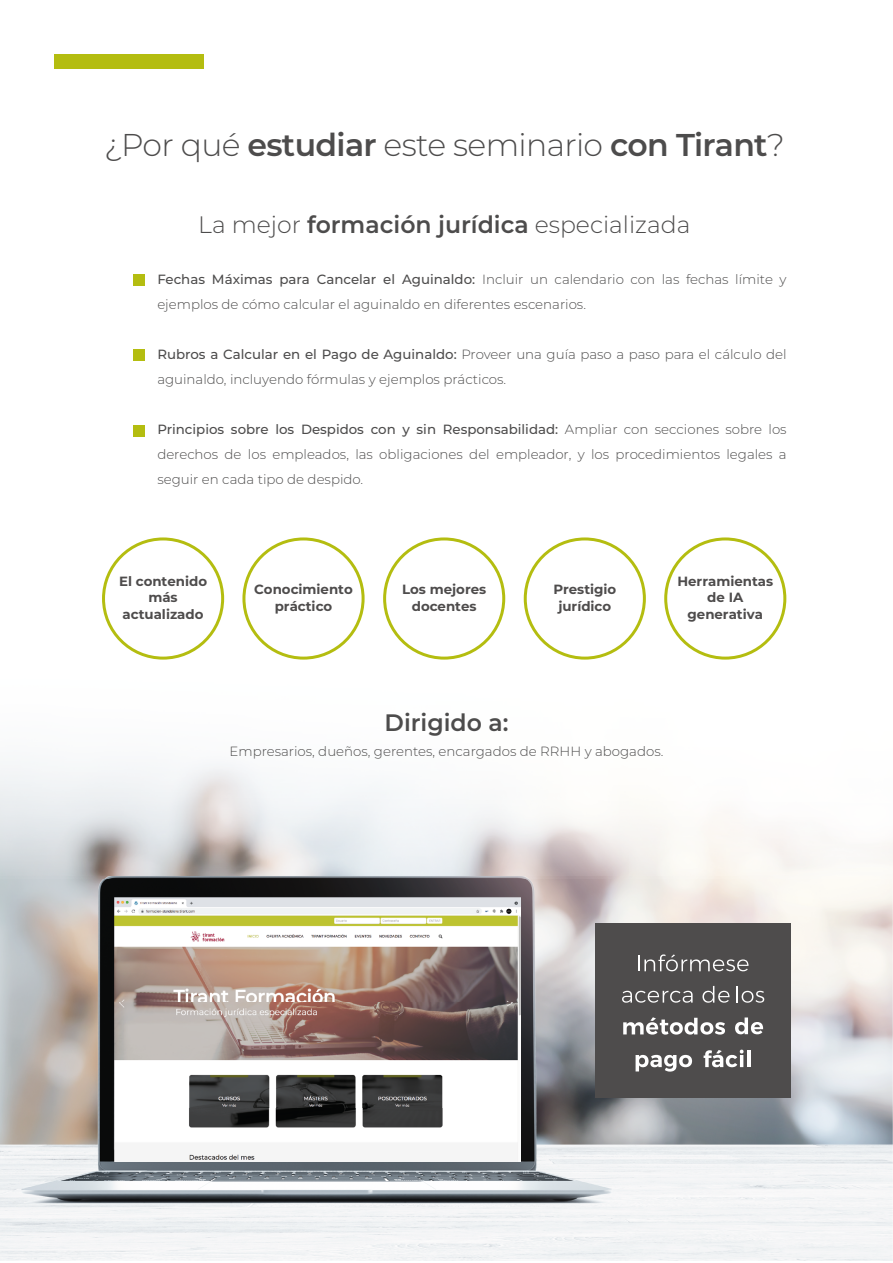
<style>
.page{position:relative;width:893px;height:1263px;background:#fff}
.page>*{position:absolute;margin:0;border:0;box-sizing:border-box;transform-origin:0 0}
.t1{font:300 31.5px "Montserrat";letter-spacing:-.02em;color:#4d4c4c}
.t2{font:300 23.85px "Montserrat";color:#4d4c4c}
.t3{font:600 23.85px "Montserrat";color:#4d4c4c}
.t4{font:300 13.35px/25px "Montserrat";color:#4d4c4c}
.t5{font:700 13.35px/16.5px "Montserrat";color:#4e4c4c;text-align:center}
.s1{font-weight:600}
.s2{font-weight:500}
</style>
<div class="page">
<div style="left:54px;top:54px;width:149px;height:14px;background:#b4bd10"></div>
<img style="left:0;top:764px;width:893px;height:497px">
<img style="left:115px;top:898px;width:405px;height:263px">
<svg style="left:102px;top:537px;width:122px;height:123px"></svg>
<svg style="left:242px;top:537px;width:123px;height:123px"></svg>
<svg style="left:383px;top:537px;width:122px;height:123px"></svg>
<svg style="left:524px;top:537px;width:122px;height:123px"></svg>
<svg style="left:664px;top:537px;width:122px;height:123px"></svg>
<div style="left:133px;top:274px;width:11px;height:11px;background:#b4bd10"></div>
<div style="left:133px;top:350px;width:11px;height:11px;background:#b4bd10"></div>
<div style="left:133px;top:425px;width:11px;height:11px;background:#b4bd10"></div>
<div style="left:595px;top:923px;width:196px;height:175px;background:#4e4c4c"></div>
<svg style="left:638px;top:954px;width:111px;height:17px"></svg>
<svg style="left:622px;top:991px;width:71px;height:12px"></svg>
<svg style="left:702px;top:986px;width:28px;height:17px"></svg>
<svg style="left:736px;top:986px;width:28px;height:17px"></svg>
<svg style="left:623px;top:1017px;width:102px;height:17px"></svg>
<svg style="left:735px;top:1017px;width:28px;height:17px"></svg>
<svg style="left:636px;top:1055px;width:56px;height:16px"></svg>
<svg style="left:704px;top:1050px;width:39px;height:17px"></svg>
<hr style="left:747px;top:1050px;width:4px;height:17px;background:#fff">
<h1 class="t1" style="left:104px;top:123px;width:682px">¿Por qué <span class="s1">estudiar</span> este seminario <span class="s1">con Tirant</span>?</h1>
<h2 class="t2" style="left:198px;top:209px;width:494px">La mejor <span class="s1">formación jurídica</span> especializada</h2>
<p class="t4" style="left:157px;top:266px;width:631px"><span class="s2">Fechas Máximas para Cancelar el Aguinaldo:</span> Incluir un calendario con las fechas límite y ejemplos de cómo calcular el aguinaldo en diferentes escenarios.</p>
<p class="t4" style="left:157px;top:341px;width:631px"><span class="s2">Rubros a Calcular en el Pago de Aguinaldo:</span> Proveer una guía paso a paso para el cálculo del aguinaldo, incluyendo fórmulas y ejemplos prácticos.</p>
<p class="t4" style="left:157px;top:416px;width:631px;text-align:justify"><span class="s2">Principios sobre los Despidos con y sin Responsabilidad:</span> Ampliar con secciones sobre los derechos de los empleados, las obligaciones del empleador, y los procedimientos legales a seguir en cada tipo de despido.</p>
<p class="t5" style="left:119px;top:572px;width:90px">El contenido más actualizado</p>
<p class="t5" style="left:254px;top:580px;width:100px">Conocimiento práctico</p>
<p class="t5" style="left:402px;top:580px;width:86px">Los mejores docentes</p>
<p class="t5" style="left:553px;top:580px;width:64px">Prestigio jurídico</p>
<p class="t5" style="left:677px;top:572px;width:97px">Herramientas de IA generativa</p>
<h2 class="t3" style="left:385px;top:705px;width:125px">Dirigido a:</h2>
<p class="t4" style="left:230px;top:738px;width:435px">Empresarios, dueños, gerentes, encargados de RRHH y abogados.</p>
</div>
